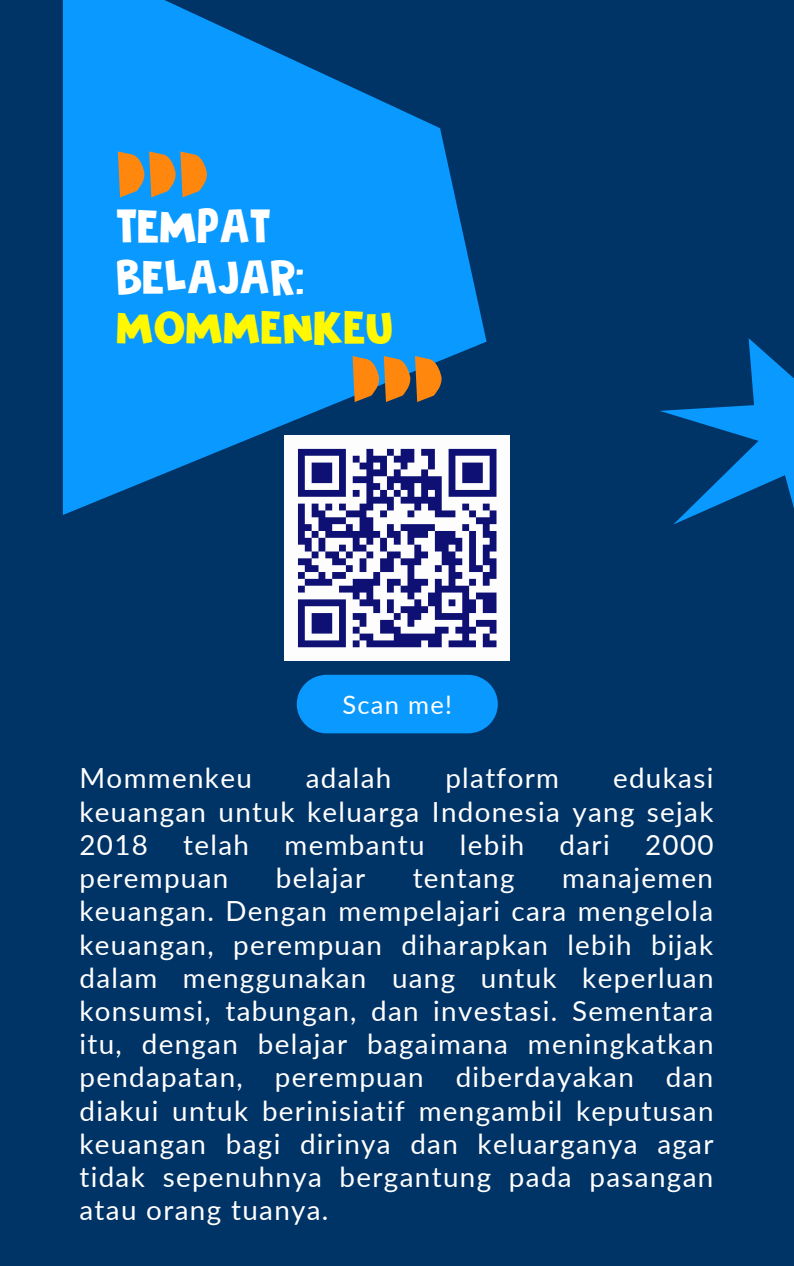
<style>
.page{position:relative;width:794px;height:1266px;background:#fff}
.page>*{position:absolute;margin:0;border:0;box-sizing:border-box;transform-origin:0 0}
.t1{font:48.75px/50.6px "DK Frozen Memory";letter-spacing:.005em;color:#fff}
.t2{font:48.75px "DK Frozen Memory";letter-spacing:.005em;color:#fff800}
.t3{font:27.75px/33.2px "Lato";letter-spacing:.05em;color:#fff;text-align:justify}
.t4{font:25.5px "Lato";letter-spacing:.05em;color:#fff}
</style>
<div class="page">
<div style="left:0;top:0;width:793px;height:1266px;background:#036"></div>
<svg style="left:63px;top:0;width:423px;height:515px;fill:#0999ff"></svg>
<svg style="left:352px;top:356px;width:89px;height:46px"></svg>
<svg style="left:118px;top:151px;width:89px;height:46px;background:#a98d60"></svg>
<svg style="left:660px;top:338px;width:133px;height:187px"></svg>
<div style="left:284px;top:435px;width:226px;height:226px;background:#fdfdfd"></div>
<svg style="left:298px;top:448px;width:199px;height:200px"></svg>
<div style="left:296px;top:675px;width:201px;height:58px;background:#0999ff"></div>
<h1 class="t1" style="left:116px;top:201px;width:189px">TEMPAT<br>BELAJAR:</h1>
<h1 class="t2" style="left:116px;top:299px;width:278px">MOMMENKEU</h1>
<p class="t4" style="left:342px;top:688px;width:111px">Scan me!</p>
<p class="t3" style="left:79px;top:761px;width:635px;text-indent:533px">edukasi keuangan untuk keluarga Indonesia yang sejak 2018</p>
<p class="t3" style="left:79px;top:761px;width:174px">Mommenkeu</p>
<p class="t3" style="left:305px;top:761px;width:87px">adalah</p>
<p class="t3" style="left:445px;top:761px;width:115px">platform</p>
<p class="t3" style="left:183px;top:827px;width:67px">telah</p>
<p class="t3" style="left:284px;top:827px;width:141px">membantu</p>
<p class="t3" style="left:459px;top:827px;width:66px">lebih</p>
<p class="t3" style="left:559px;top:827px;width:52px">dari</p>
<p class="t3" style="left:644px;top:827px;width:70px">2000</p>
<p class="t3" style="left:79px;top:860px;width:150px">perempuan</p>
<p class="t3" style="left:276px;top:860px;width:91px">belajar</p>
<p class="t3" style="left:412px;top:860px;width:103px">tentang</p>
<p class="t3" style="left:79px;top:860px;width:635px;text-indent:482px">manajemen keuangan. Dengan mempelajari cara mengelola keuangan, perempuan diharapkan lebih bijak dalam menggunakan uang untuk keperluan konsumsi, tabungan, dan investasi. Sementara itu, dengan belajar bagaimana meningkatkan pendapatan, perempuan diberdayakan dan diakui untuk berinisiatif mengambil keputusan keuangan bagi dirinya dan keluarganya agar tidak sepenuhnya bergantung pada pasangan atau orang tuanya.</p>
</div>
